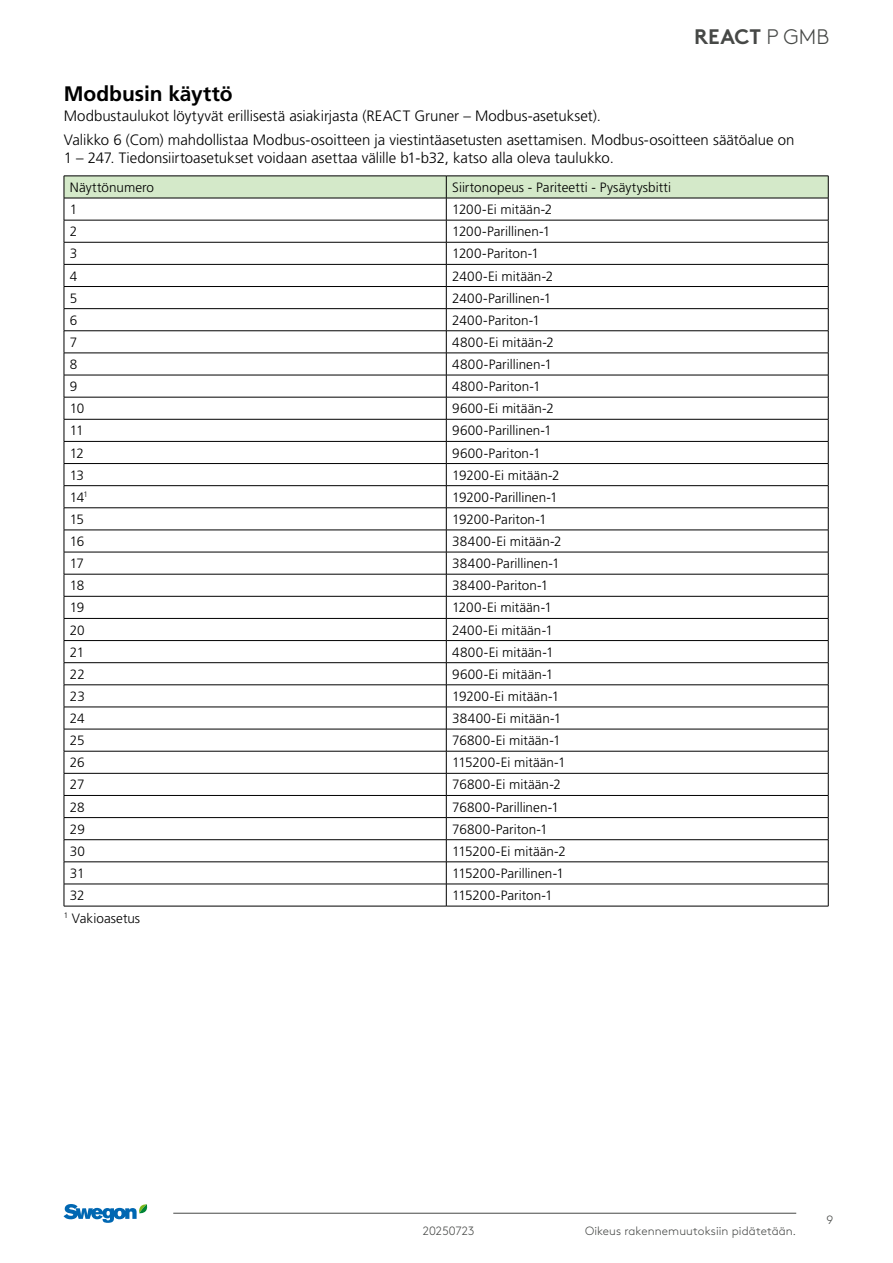
<style>
.page{position:relative;width:893px;height:1263px;background:#fff}
.page>*{position:absolute;margin:0;border:0;box-sizing:border-box;transform-origin:0 0}
.t1{font:700 21px "Frutiger LT Pro";color:#000}
.t2{font:700 21px "Swegon Brown";color:#464846}
.t3{font:300 15px/24.3px "Frutiger LT Pro";color:#000}
.t4{font:300 13.5px "Frutiger LT Pro";color:#000}
.t5{font:300 12px "Swegon Brown";letter-spacing:.005em;color:#464846}
.t6{font:300 12px "Swegon Brown";letter-spacing:-.03em;color:#464846}
.s1{font-weight:300}
</style>
<div class="page">
<hr style="left:173px;top:1213px;width:623px;height:1px;background:#464846">
<svg style="left:64px;top:1204px;width:84px;height:19px"></svg>
<hr style="left:446px;top:906px;width:382px;height:1px;background:#000">
<svg style="left:64px;top:176px;width:765px;height:730px"></svg>
<hr style="left:64px;top:906px;width:382px;height:1px;background:#000">
<h1 class="t2" style="left:694px;top:20px;width:137px">REACT <span class="s1">P GMB</span></h1>
<h1 class="t1" style="left:64px;top:81px;width:170px">Modbusin käyttö</h1>
<p class="t3" style="left:64px;top:104px;width:732px">Modbustaulukot löytyvät erillisestä asiakirjasta (REACT Gruner – Modbus-asetukset).<br>Valikko 6 (Com) mahdollistaa Modbus-osoitteen ja viestintäasetusten asettamisen. Modbus-osoitteen säätöalue on</p>
<p class="t3" style="left:64px;top:146px;width:552px">1 – 247. Tiedonsiirtoasetukset voidaan asettaa välille b1-b32, katso alla oleva taulukko.</p>
<p class="t4" style="left:70px;top:179px;width:86px">Näyttönumero</p>
<p class="t4" style="left:452px;top:179px;width:220px">Siirtonopeus - Pariteetti - Pysäytysbitti</p>
<p class="t4" style="left:70px;top:202px;width:9px">1</p>
<p class="t4" style="left:452px;top:202px;width:102px">1200-Ei mitään-2</p>
<p class="t4" style="left:70px;top:224px;width:9px">2</p>
<p class="t4" style="left:452px;top:224px;width:100px">1200-Parillinen-1</p>
<p class="t4" style="left:70px;top:246px;width:9px">3</p>
<p class="t4" style="left:452px;top:246px;width:88px">1200-Pariton-1</p>
<p class="t4" style="left:70px;top:268px;width:9px">4</p>
<p class="t4" style="left:452px;top:268px;width:103px">2400-Ei mitään-2</p>
<p class="t4" style="left:70px;top:290px;width:9px">5</p>
<p class="t4" style="left:452px;top:290px;width:100px">2400-Parillinen-1</p>
<p class="t4" style="left:70px;top:312px;width:9px">6</p>
<p class="t4" style="left:452px;top:312px;width:89px">2400-Pariton-1</p>
<p class="t4" style="left:70px;top:334px;width:9px">7</p>
<p class="t4" style="left:452px;top:334px;width:103px">4800-Ei mitään-2</p>
<p class="t4" style="left:70px;top:356px;width:9px">8</p>
<p class="t4" style="left:452px;top:356px;width:101px">4800-Parillinen-1</p>
<p class="t4" style="left:70px;top:379px;width:9px">9</p>
<p class="t4" style="left:452px;top:379px;width:90px">4800-Pariton-1</p>
<p class="t4" style="left:70px;top:401px;width:16px">10</p>
<p class="t4" style="left:452px;top:401px;width:103px">9600-Ei mitään-2</p>
<p class="t4" style="left:70px;top:423px;width:15px">11</p>
<p class="t4" style="left:452px;top:423px;width:101px">9600-Parillinen-1</p>
<p class="t4" style="left:70px;top:445px;width:16px">12</p>
<p class="t4" style="left:452px;top:445px;width:90px">9600-Pariton-1</p>
<p class="t4" style="left:70px;top:467px;width:16px">13</p>
<p class="t4" style="left:452px;top:467px;width:109px">19200-Ei mitään-2</p>
<p class="t4" style="left:70px;top:489px;width:19px">14<sup>1</sup></p>
<p class="t4" style="left:452px;top:489px;width:107px">19200-Parillinen-1</p>
<p class="t4" style="left:70px;top:511px;width:16px">15</p>
<p class="t4" style="left:452px;top:511px;width:96px">19200-Pariton-1</p>
<p class="t4" style="left:70px;top:533px;width:16px">16</p>
<p class="t4" style="left:452px;top:533px;width:111px">38400-Ei mitään-2</p>
<p class="t4" style="left:70px;top:556px;width:16px">17</p>
<p class="t4" style="left:452px;top:556px;width:109px">38400-Parillinen-1</p>
<p class="t4" style="left:70px;top:578px;width:16px">18</p>
<p class="t4" style="left:452px;top:578px;width:98px">38400-Pariton-1</p>
<p class="t4" style="left:70px;top:600px;width:16px">19</p>
<p class="t4" style="left:452px;top:600px;width:101px">1200-Ei mitään-1</p>
<p class="t4" style="left:70px;top:622px;width:16px">20</p>
<p class="t4" style="left:452px;top:622px;width:102px">2400-Ei mitään-1</p>
<p class="t4" style="left:70px;top:644px;width:16px">21</p>
<p class="t4" style="left:452px;top:644px;width:103px">4800-Ei mitään-1</p>
<p class="t4" style="left:70px;top:666px;width:17px">22</p>
<p class="t4" style="left:452px;top:666px;width:103px">9600-Ei mitään-1</p>
<p class="t4" style="left:70px;top:688px;width:17px">23</p>
<p class="t4" style="left:452px;top:688px;width:109px">19200-Ei mitään-1</p>
<p class="t4" style="left:70px;top:710px;width:16px">24</p>
<p class="t4" style="left:452px;top:710px;width:110px">38400-Ei mitään-1</p>
<p class="t4" style="left:70px;top:733px;width:16px">25</p>
<p class="t4" style="left:452px;top:733px;width:110px">76800-Ei mitään-1</p>
<p class="t4" style="left:70px;top:755px;width:16px">26</p>
<p class="t4" style="left:452px;top:755px;width:115px">115200-Ei mitään-1</p>
<p class="t4" style="left:70px;top:777px;width:16px">27</p>
<p class="t4" style="left:452px;top:777px;width:110px">76800-Ei mitään-2</p>
<p class="t4" style="left:70px;top:799px;width:16px">28</p>
<p class="t4" style="left:452px;top:799px;width:108px">76800-Parillinen-1</p>
<p class="t4" style="left:70px;top:821px;width:16px">29</p>
<p class="t4" style="left:452px;top:821px;width:97px">76800-Pariton-1</p>
<p class="t4" style="left:70px;top:843px;width:17px">30</p>
<p class="t4" style="left:452px;top:843px;width:115px">115200-Ei mitään-2</p>
<p class="t4" style="left:70px;top:865px;width:16px">31</p>
<p class="t4" style="left:452px;top:865px;width:113px">115200-Parillinen-1</p>
<p class="t4" style="left:70px;top:887px;width:16px">32</p>
<p class="t4" style="left:452px;top:887px;width:102px">115200-Pariton-1</p>
<p class="t4" style="left:64px;top:910px;width:78px"><sup>1</sup> Vakioasetus</p>
<p class="t6" style="left:422px;top:1221px;width:54px">20250723</p>
<p class="t5" style="left:585px;top:1221px;width:213px">Oikeus rakennemuutoksiin pidätetään.</p>
<p class="t5" style="left:827px;top:1211px;width:8px">9</p>
</div>
